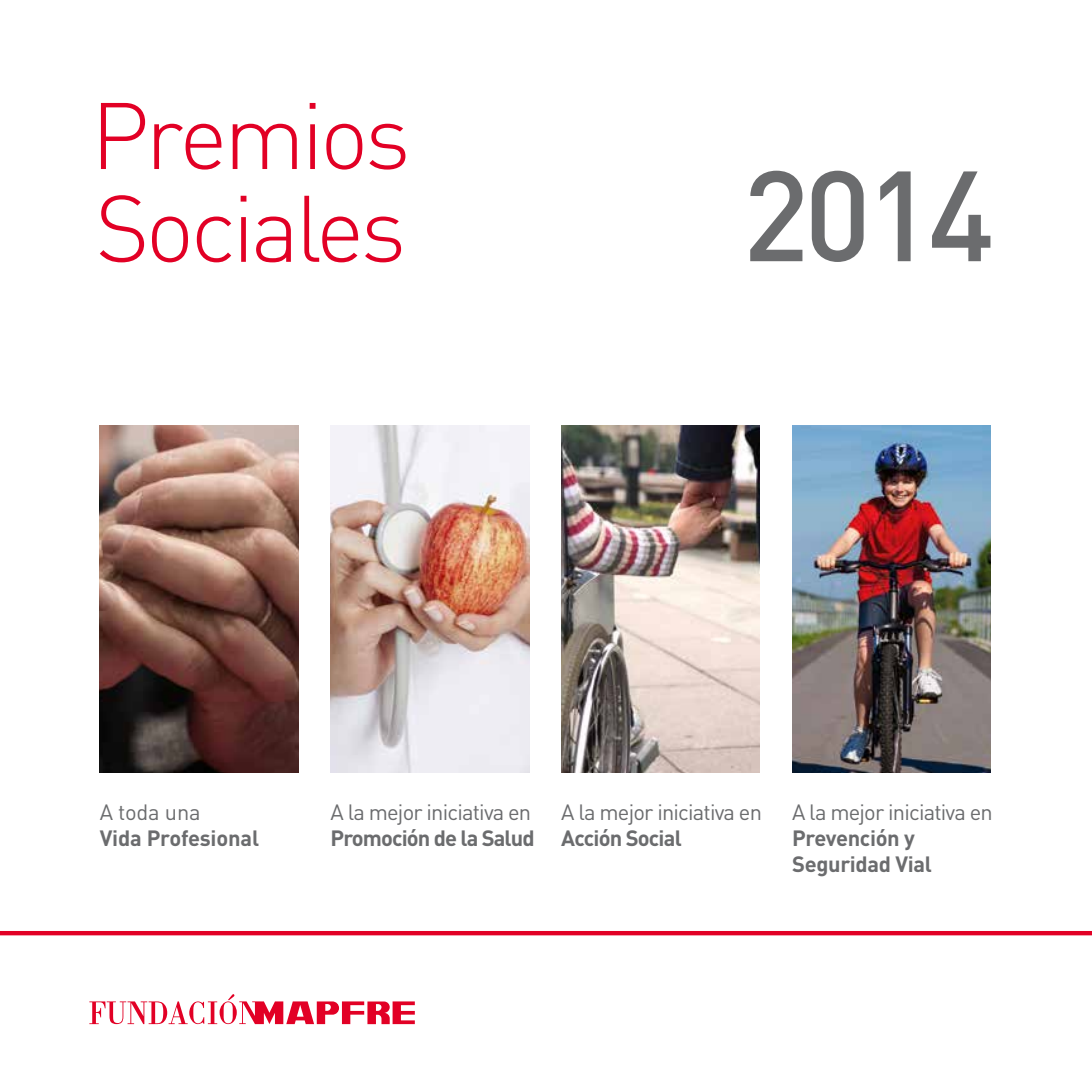
<style>
.page{position:relative;width:1092px;height:1092px;background:#fff}
.page>*{position:absolute;margin:0;border:0;box-sizing:border-box;transform-origin:0 0}
.t1{font:500 126px "DIN";color:#6b6c6e}
.t2{font:300 92.75px/92.8px "DIN";letter-spacing:-.045em;color:#e20025}
.t3{font:700 21.88px/26.2px "DIN";letter-spacing:-.025em;color:#6b6c6e}
.t4{font:21.88px "DIN";letter-spacing:-.035em;color:#6b6c6e}
</style>
<div class="page">
<div style="left:0;top:930px;width:1091px;height:5px;background:#e20025"></div>
<svg style="left:89px;top:994px;width:326px;height:30px"></svg>
<img style="left:100px;top:425px;width:198px;height:347px">
<img style="left:330px;top:425px;width:199px;height:347px">
<img style="left:561px;top:425px;width:198px;height:347px">
<img style="left:792px;top:425px;width:198px;height:347px">
<h2 class="t2" style="left:91px;top:88px;width:321px">Premios<br>Sociales</h2>
<h1 class="t1" style="left:742px;top:135px;width:254px">2014</h1>
<p class="t4" style="left:100px;top:798px;width:102px">A toda una</p>
<p class="t3" style="left:100px;top:824px;width:161px">Vida Profesional</p>
<p class="t4" style="left:330px;top:798px;width:202px">A la mejor iniciativa en</p>
<p class="t3" style="left:330px;top:824px;width:206px">Promoción de la Salud</p>
<p class="t4" style="left:561px;top:798px;width:202px">A la mejor iniciativa en</p>
<p class="t3" style="left:561px;top:824px;width:122px">Acción Social</p>
<p class="t4" style="left:792px;top:798px;width:202px">A la mejor iniciativa en</p>
<p class="t3" style="left:792px;top:824px;width:141px">Prevención y<br>Seguridad Vial</p>
</div>
